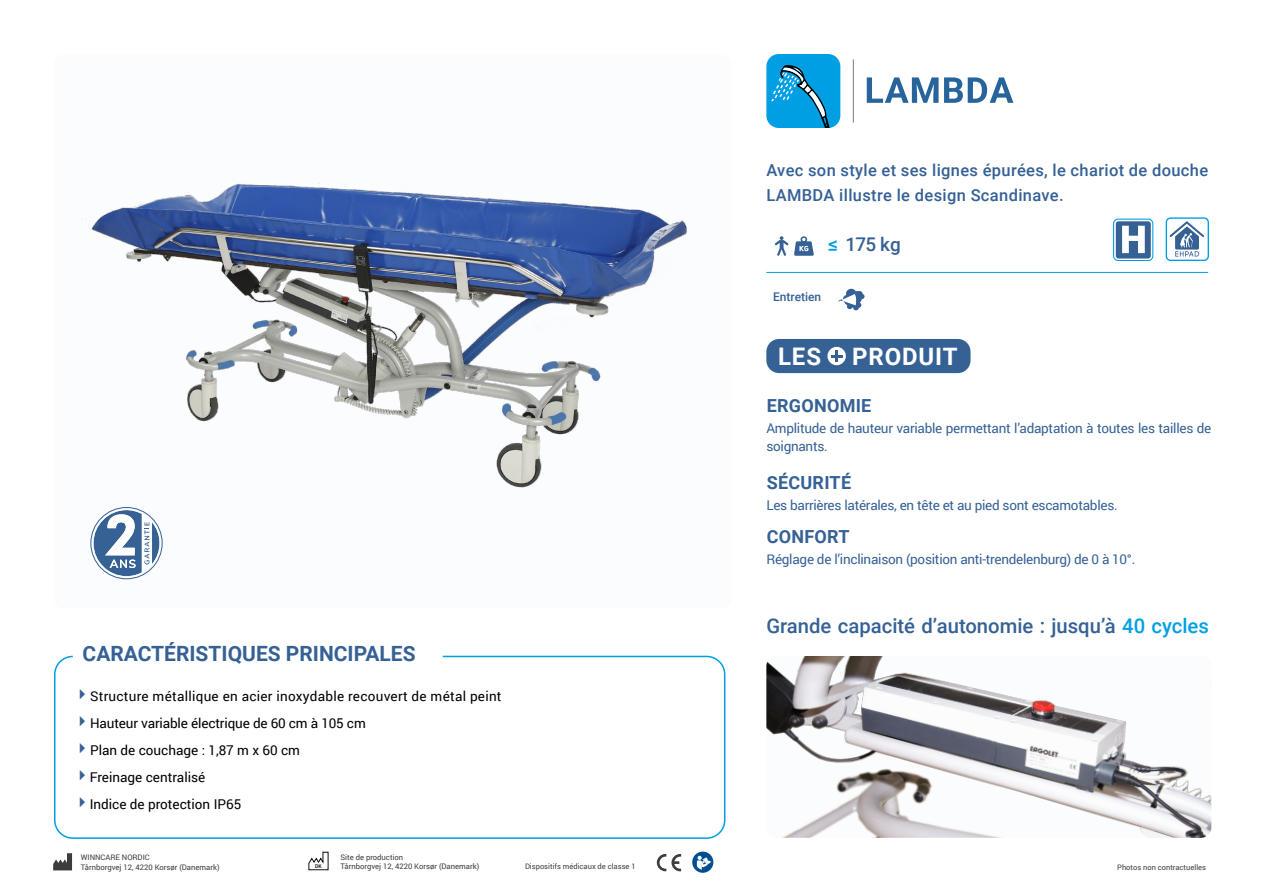
<style>
.page{position:relative;width:1263px;height:893px;background:#fff}
.page>*{position:absolute;margin:0;border:0;box-sizing:border-box;transform-origin:0 0}
.t1{font:700 24.3px "Roboto";color:#fff}
.t2{font:700 24px "Roboto";letter-spacing:.035em;color:#fff}
.t3{font:700 21px "Roboto";color:#356195}
.t4{font:500 20.25px "Roboto";color:#356195}
.t5{font:500 18.9px "Roboto";color:#356195}
.t6{font:700 18px "Roboto";letter-spacing:.015em;color:#356195}
.t7{font:500 16.5px/25.5px "Roboto";letter-spacing:.02em;color:#356195}
.t8{font:13.5px/18px "Roboto";letter-spacing:-.02em;color:#356195}
.t9{font:13.5px/27px "Roboto";color:#000}
.t10{font:500 12px "Roboto";color:#356195}
.t11{font:7.65px/9.1px "Roboto";color:#3c3c3b}
.t12{font:7.5px "Roboto";color:#3c3c3b}
.t13{font:500 5.1px "Roboto";color:#000}
.s1{font-size:19.8px;color:#009fe3}
.s2{font-family:"Arrows";font-size:27px;color:#356195}
.s3{color:#009fe3}
</style>
<div class="page">
<div style="left:54px;top:54px;width:677px;height:555px;background:#fbfcfd;border-radius:11px"></div>
<div style="left:766px;top:339px;width:204px;height:34px;background:#356195;border-radius:13px"></div>
<svg style="left:827px;top:347px;width:19px;height:18px"></svg>
<svg style="left:831px;top:350px;width:11px;height:12px"></svg>
<img style="left:82px;top:183px;width:605px;height:305px">
<svg style="left:90px;top:507px;width:73px;height:72px"></svg>
<img style="left:766px;top:656px;width:445px;height:182px">
<div style="left:54px;top:656px;width:671px;height:183px;border:2px solid #009fe3;border-radius:18px"></div>
<hr style="left:766px;top:272px;width:442px;height:1px;background:#009fe3">
<svg style="left:775px;top:236px;width:13px;height:20px"></svg>
<svg style="left:794px;top:236px;width:20px;height:20px"></svg>
<svg style="left:838px;top:289px;width:26px;height:21px"></svg>
<svg style="left:1113px;top:219px;width:40px;height:42px"></svg>
<svg style="left:1169px;top:221px;width:35px;height:36px"></svg>
<div style="left:1166px;top:217px;width:43px;height:44px;border:1px solid #009fe3;border-radius:4px"></div>
<div style="left:766px;top:54px;width:74px;height:74px;background:#009fe3;border-radius:12px"></div>
<svg style="left:771px;top:65px;width:60px;height:63px"></svg>
<hr style="left:853px;top:59px;width:1px;height:64px;background:#7c7b7b">
<svg style="left:867px;top:77px;width:71px;height:26px"></svg>
<svg style="left:944px;top:77px;width:69px;height:26px"></svg>
<svg style="left:657px;top:854px;width:24px;height:17px"></svg>
<svg style="left:53px;top:853px;width:19px;height:17px"></svg>
<svg style="left:308px;top:852px;width:20px;height:18px"></svg>
<svg style="left:692px;top:852px;width:21px;height:21px"></svg>
<p class="t7" style="left:766px;top:156px;width:443px">Avec son style et ses lignes épurées, le chariot de douche<br>LAMBDA illustre le design Scandinave.</p>
<h3 class="t5" style="left:828px;top:231px;width:74px"><span class="s1">≤</span> 175 kg</h3>
<p class="t10" style="left:773px;top:288px;width:50px">Entretien</p>
<h1 class="t1" style="left:778px;top:340px;width:44px">LES</h1>
<h2 class="t2" style="left:852px;top:340px;width:107px">PRODUIT</h2>
<h3 class="t6" style="left:767px;top:393px;width:106px">ERGONOMIE</h3>
<p class="t8" style="left:766px;top:419px;width:446px">Amplitude de hauteur variable permettant l’adaptation à toutes les tailles de soignants.</p>
<h3 class="t6" style="left:767px;top:470px;width:86px">SÉCURITÉ</h3>
<p class="t8" style="left:766px;top:495px;width:353px">Les barrières latérales, en tête et au pied sont escamotables.</p>
<h3 class="t6" style="left:767px;top:524px;width:85px">CONFORT</h3>
<p class="t8" style="left:766px;top:549px;width:370px">Réglage de l’inclinaison (position anti-trendelenburg) de 0 à 10°.</p>
<h3 class="t3" style="left:83px;top:639px;width:334px">CARACTÉRISTIQUES PRINCIPALES</h3>
<p class="t9" style="left:78px;top:682px;width:425px"><span class="s2">Q</span> Structure métallique en acier inoxydable recouvert de métal peint <span class="s2">Q</span> Hauteur variable électrique de 60 cm à 105 cm<br><span class="s2">Q</span> Plan de couchage : 1,87 m x 60 cm<br><span class="s2">Q</span> Freinage centralisé<br><span class="s2">Q</span> Indice de protection IP65</p>
<h3 class="t4" style="left:766px;top:612px;width:444px">Grande capacité d’autonomie : jusqu’à <span class="s3">40 cycles</span></h3>
<p class="t11" style="left:81px;top:853px;width:140px">WINNCARE NORDIC<br>Tårnborgvej 12, 4220 Korsør (Danemark)</p>
<p class="t13" style="left:315px;top:862px;width:8px">DK</p>
<p class="t11" style="left:340px;top:852px;width:140px">Site de production<br>Tårnborgvej 12, 4220 Korsør (Danemark)</p>
<p class="t12" style="left:1117px;top:862px;width:90px">Photos non contractuelles</p>
<p class="t12" style="left:525px;top:861px;width:112px">Dispositifs médicaux de classe 1</p>
</div>
